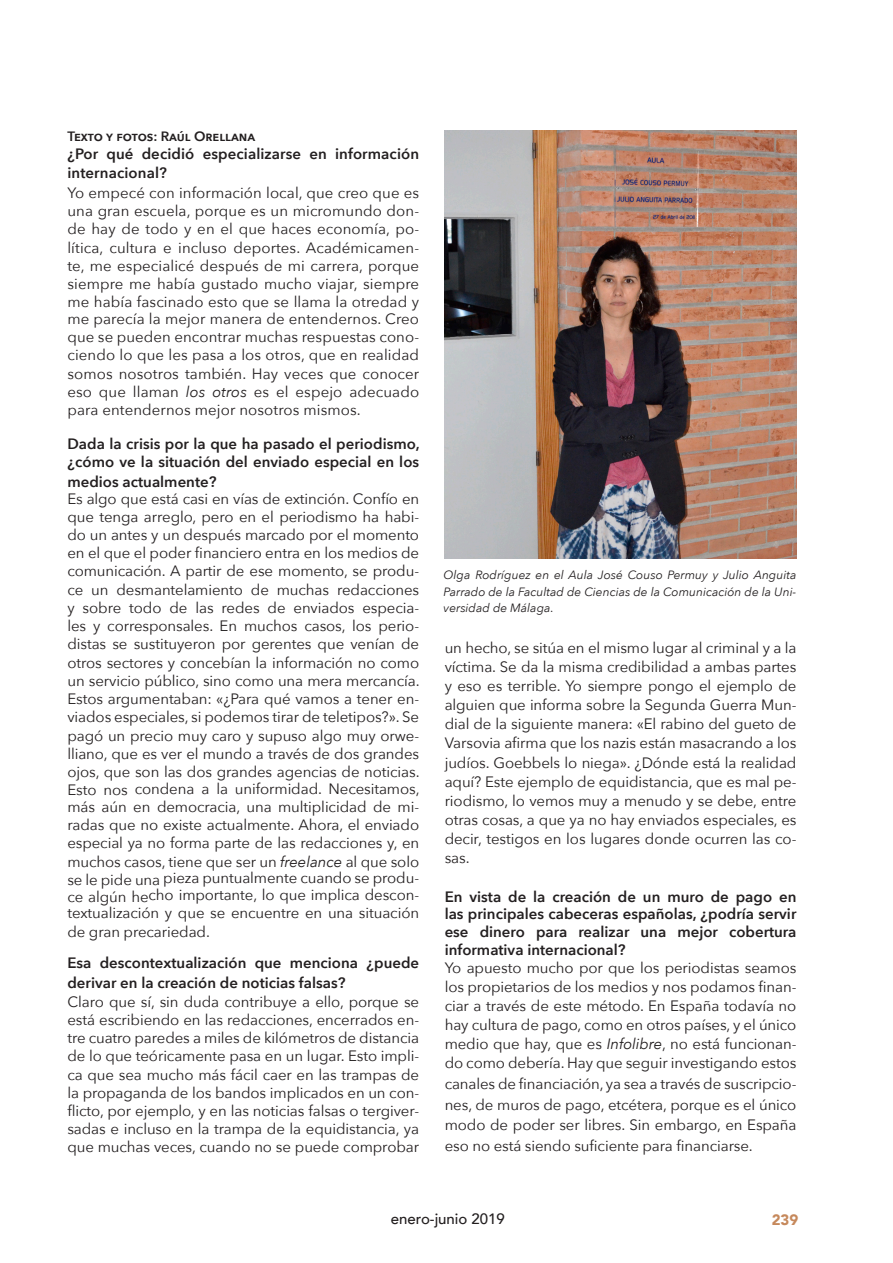
<style>
.page{position:relative;width:893px;height:1263px;background:#fff}
.page>*{position:absolute;margin:0;border:0;box-sizing:border-box;transform-origin:0 0}
.t1{font:15px/18.3px "Avenir Next";letter-spacing:-.005em;color:#231f20;text-align:justify}
.Ladillo{font:600 15px/17.7px "Avenir Next";color:#231f20}
.t2{font:500 15px "Avenir";color:#231f20}
.t3{font:900 15px "Avenir";color:#c6895c}
.t4{font:600 13.5px "Avenir Next";letter-spacing:.02em;color:#231f20}
.t5{font:italic 12px/16.5px "Avenir Next";color:#231f20;text-align:justify}
.s1{font-style:italic}
</style>
<div class="page">
<img style="left:444px;top:130px;width:352px;height:428px">
<p class="t4" style="left:67px;top:124px;width:189px">Texto y fotos: Raúl Orellana</p>
<p class="Ladillo" style="left:67px;top:144px;width:353px;line-height:19.2px">¿Por qué decidió especializarse en información internacional?</p>
<p class="t1" style="left:67px;top:183px;width:353px">Yo empecé con información local, que creo que es una gran escuela, porque es un micromundo don&shy;de hay de todo y en el que haces economía, po&shy;lítica, cultura e incluso deportes. Académicamen&shy;te, me especialicé después de mi carrera, porque siempre me había gustado mucho viajar, siempre me había fascinado esto que se llama la otredad y</p>
<p class="t1" style="left:67px;top:309px;width:353px">me parecía la mejor manera de entendernos. Creo que se pueden encontrar muchas respuestas cono&shy;ciendo lo que les pasa a los otros, que en realidad somos nosotros también. Hay veces que conocer eso que llaman <span class="s1">los otros</span> es el espejo adecuado para entendernos mejor nosotros mismos.</p>
<p class="Ladillo" style="left:67px;top:434px;width:354px;line-height:18.3px">Dada la crisis por la que ha pasado el periodismo, ¿cómo ve la situación del enviado especial en los</p>
<p class="Ladillo" style="left:67px;top:472px;width:151px">medios actualmente?</p>
<p class="t1" style="left:67px;top:488px;width:354px">Es algo que está casi en vías de extinción. Confío en que tenga arreglo, pero en el periodismo ha habi&shy;do un antes y un después marcado por el momento en el que el poder financiero entra en los medios de comunicación. A partir de ese momento, se produ&shy;ce un desmantelamiento de muchas redacciones y sobre todo de las redes de enviados especia&shy;les y corresponsales. En muchos casos, los perio&shy;distas se sustituyeron por gerentes que venían de otros sectores y concebían la información no como un servicio público, sino como una mera mercancía.<br>Estos argumentaban: «¿Para qué vamos a tener en&shy;viados especiales, si podemos tirar de teletipos?». Se pagó un precio muy caro y supuso algo muy orwe&shy;lliano, que es ver el mundo a través de dos grandes ojos, que son las dos grandes agencias de noticias.</p>
<p class="t1" style="left:67px;top:779px;width:354px">Esto nos condena a la uniformidad. Necesitamos, más aún en democracia, una multiplicidad de mi&shy;radas que no existe actualmente. Ahora, el enviado especial ya no forma parte de las redacciones y, en muchos casos, tiene que ser un <span class="s1">freelance</span> al que solo</p>
<p class="t1" style="left:67px;top:869px;width:353px;line-height:16.8px">se le pide una pieza puntualmente cuando se produ&shy;ce algún hecho importante, lo que implica descon-</p>
<p class="t1" style="left:67px;top:903px;width:353px">textualización y que se encuentre en una situación de gran precariedad.</p>
<p class="Ladillo" style="left:67px;top:953px;width:353px;line-height:20.1px">Esa descontextualización que menciona ¿puede derivar en la creación de noticias falsas?</p>
<p class="t1" style="left:67px;top:991px;width:353px">Claro que sí, sin duda contribuye a ello, porque se está escribiendo en las redacciones, encerrados en&shy;tre cuatro paredes a miles de kilómetros de distancia de lo que teóricamente pasa en un lugar. Esto impli&shy;ca que sea mucho más fácil caer en las trampas de la propaganda de los bandos implicados en un con&shy;flicto, por ejemplo, y en las noticias falsas o tergiver&shy;sadas e incluso en la trampa de la equidistancia, ya que muchas veces, cuando no se puede comprobar</p>
<p class="t5" style="left:444px;top:566px;width:354px">Olga Rodríguez en el Aula José Couso Permuy y Julio Anguita Parrado de la Facultad de Ciencias de la Comunicación de la Uni&shy;versidad de Málaga.</p>
<p class="t1" style="left:445px;top:637px;width:353px;line-height:19.2px">un hecho, se sitúa en el mismo lugar al criminal y a la víctima. Se da la misma credibilidad a ambas partes y eso es terrible. Yo siempre pongo el ejemplo de alguien que informa sobre la Segunda Guerra Mun&shy;dial de la siguiente manera: «El rabino del gueto de Varsovia afirma que los nazis están masacrando a los judíos. Goebbels lo niega». ¿Dónde está la realidad aquí? Este ejemplo de equidistancia, que es mal pe&shy;riodismo, lo vemos muy a menudo y se debe, entre otras cosas, a que ya no hay enviados especiales, es decir, testigos en los lugares donde ocurren las co&shy;sas.</p>
<p class="Ladillo" style="left:445px;top:887px;width:353px;text-align:justify">En vista de la creación de un muro de pago en las principales cabeceras españolas, ¿podría servir ese dinero para realizar una mejor cobertura informativa internacional?</p>
<p class="t1" style="left:445px;top:957px;width:353px;line-height:19.2px">Yo apuesto mucho por que los periodistas seamos los propietarios de los medios y nos podamos finan&shy;ciar a través de este método. En España todavía no hay cultura de pago, como en otros países, y el único medio que hay, que es <span class="s1">Infolibre</span>, no está funcionan&shy;do como debería. Hay que seguir investigando estos</p>
<p class="t1" style="left:445px;top:1073px;width:353px;line-height:20.7px">canales de financiación, ya sea a través de suscripcio&shy;nes, de muros de pago, etcétera, porque es el único modo de poder ser libres. Sin embargo, en España eso no está siendo suficiente para financiarse.</p>
<p class="t2" style="left:391px;top:1206px;width:116px">enero-junio 2019</p>
<p class="t3" style="left:772px;top:1206px;width:28px">239</p>
</div>
